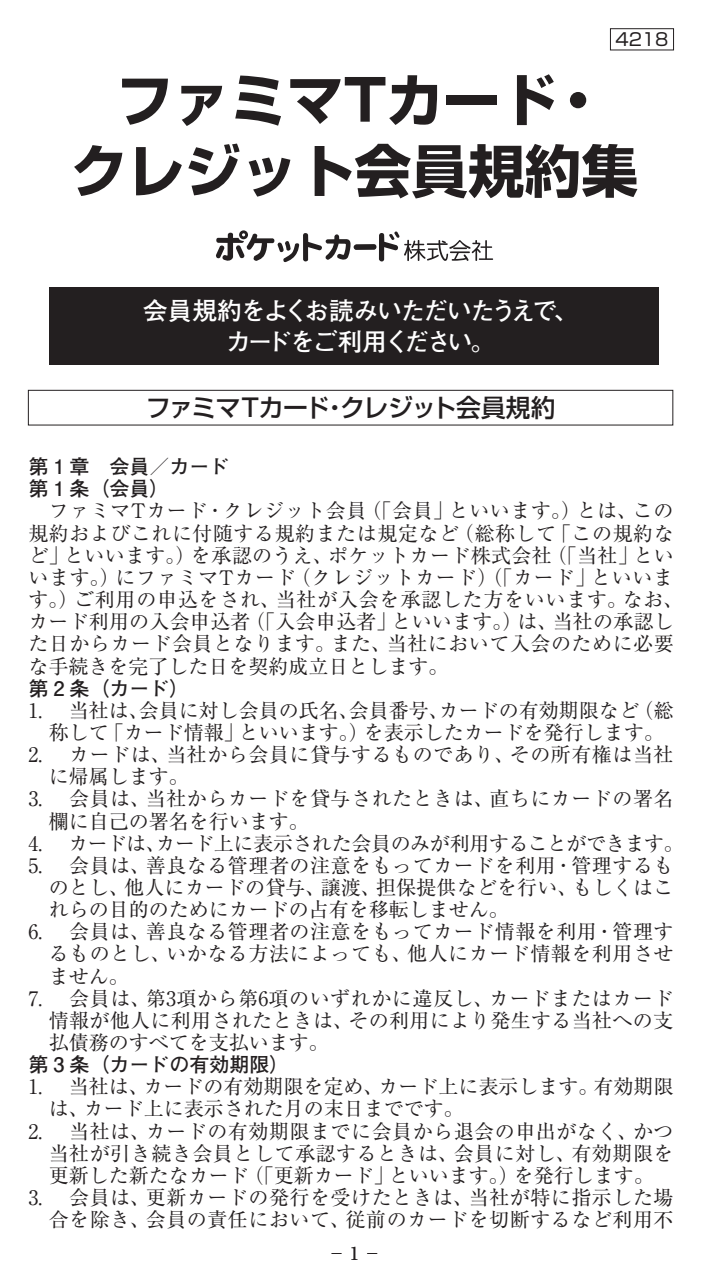
<style>
.page{position:relative;width:709px;height:1276px;background:#fff}
.page>*{position:absolute;margin:0;border:0;box-sizing:border-box;transform-origin:0 0}
.t1{font:700 56.75px/70.8px "Shin Go Pr 6";color:#231f20;text-align:center}
.t2{font:700 24.75px/32px "Futo Go B101 Pr 6";letter-spacing:-.08em;color:#fff;text-align:center}
.t3{font:500 24.75px "Shin Go Pr 6";letter-spacing:-.015em;color:#231f20}
.t4{font:20px/22.2px "Ryumin Pr 6";letter-spacing:.02em;color:#231f20;text-align:justify}
.t5{font:20px/22.2px "Ryumin Pr 6";color:#231f20;text-align:center}
.t6{font:700 20px/22.2px "Futo Go B101 Pr 6";color:#231f20}
.t7{font:20px "Ryumin Pr 6";letter-spacing:-.025em;color:#231f20}
.t8{font:17.75px "Ryumin Pr 6";color:#231f20}
.t9{font:17.5px "Shin Go Pr 6";color:#231f20}
</style>
<div class="page">
<div style="left:28px;top:390px;width:645px;height:35px;border:1px solid #231f20"></div>
<svg style="left:216px;top:230px;width:277px;height:32px"></svg>
<div style="left:50px;top:287px;width:609px;height:78px;background:#231f20"></div>
<div style="left:610px;top:28px;width:64px;height:22px;border:1px solid #231f20"></div>
<p class="t9" style="left:615px;top:25px;width:55px">4218</p>
<h1 class="t1" style="left:71px;top:64px;width:568px">ファミマTカード・<br>クレジット会員規約集</h1>
<p class="t2" style="left:143px;top:293px;width:437px">会員規約をよくお読みいただいたうえで、カードをご利用ください。</p>
<p class="t3" style="left:146px;top:387px;width:411px">ファミマTカード・クレジット会員規約</p>
<p class="t6" style="left:28px;top:455px;width:203px">第 1 章　会員／カード第 1 条（会員）</p>
<p class="t4" style="left:28px;top:499px;width:656px;text-align:left;text-indent:21px">ファミマTカード・クレジット会員（「会員」といいます。）とは、この規約およびこれに付随する規約または規定など（総称して「この規約など」といいます。）を承認のうえ、ポケットカード株式会社（「当社」といいます。）にファミマTカード（クレジットカード）（「カード」といいます。）ご利用の申込をされ、当社が入会を承認した方をいいます。なお、カード利用の入会申込者（「入会申込者」といいます。）は、当社の承認した日からカード会員となります。また、当社において入会のために必要な手続きを完了した日を契約成立日とします。</p>
<p class="t6" style="left:28px;top:676px;width:163px">第 2 条（カード）</p>
<p class="t5" style="left:28px;top:698px;width:646px">1. 　当社は、会員に対し会員の氏名、会員番号、カードの有効期限など（総称して「カード情報」といいます。）を表示したカードを発行します。</p>
<p class="t4" style="left:49px;top:742px;width:626px;text-indent:-20px">2. 　カードは、当社から会員に貸与するものであり、その所有権は当社に帰属します。</p>
<p class="t4" style="left:49px;top:786px;width:626px;text-indent:-20px">3. 　会員は、当社からカードを貸与されたときは、直ちにカードの署名欄に自己の署名を行います。</p>
<p class="t7" style="left:28px;top:827px;width:657px">4. 　カードは、カード上に表示された会員のみが利用することができます。</p>
<p class="t4" style="left:49px;top:853px;width:626px;text-indent:-20px">5. 　会員は、善良なる管理者の注意をもってカードを利用・管理するものとし、他人にカードの貸与、譲渡、担保提供などを行い、もしくはこれらの目的のためにカードの占有を移転しません。</p>
<p class="t4" style="left:49px;top:919px;width:626px;text-indent:-20px">6. 会員は、善良なる管理者の注意をもってカード情報を利用・管理するものとし、いかなる方法によっても、他人にカード情報を利用させません。</p>
<p class="t4" style="left:49px;top:986px;width:626px;text-indent:-20px">7. 　会員は、第3項から第6項のいずれかに違反し、カードまたはカード情報が他人に利用されたときは、その利用により発生する当社への支払債務のすべてを支払います。</p>
<p class="t6" style="left:28px;top:1052px;width:263px">第 3 条（カードの有効期限）</p>
<p class="t5" style="left:49px;top:1074px;width:626px;text-align:left;text-indent:-20px">1. 　当社は、カードの有効期限を定め、カード上に表示します。有効期限は、カード上に表示された月の末日までです。</p>
<p class="t4" style="left:49px;top:1119px;width:626px;text-indent:-20px">2. 　当社は、カードの有効期限までに会員から退会の申出がなく、かつ当社が引き続き会員として承認するときは、会員に対し、有効期限を更新した新たなカード（「更新カード」といいます。）を発行します。</p>
<p class="t4" style="left:28px;top:1185px;width:646px;text-align:right">3. 　会員は、更新カードの発行を受けたときは、当社が特に指示した場合を除き、会員の責任において、従前のカードを切断するなど利用不</p>
<p class="t8" style="left:328px;top:1239px;width:55px">−1−</p>
</div>
